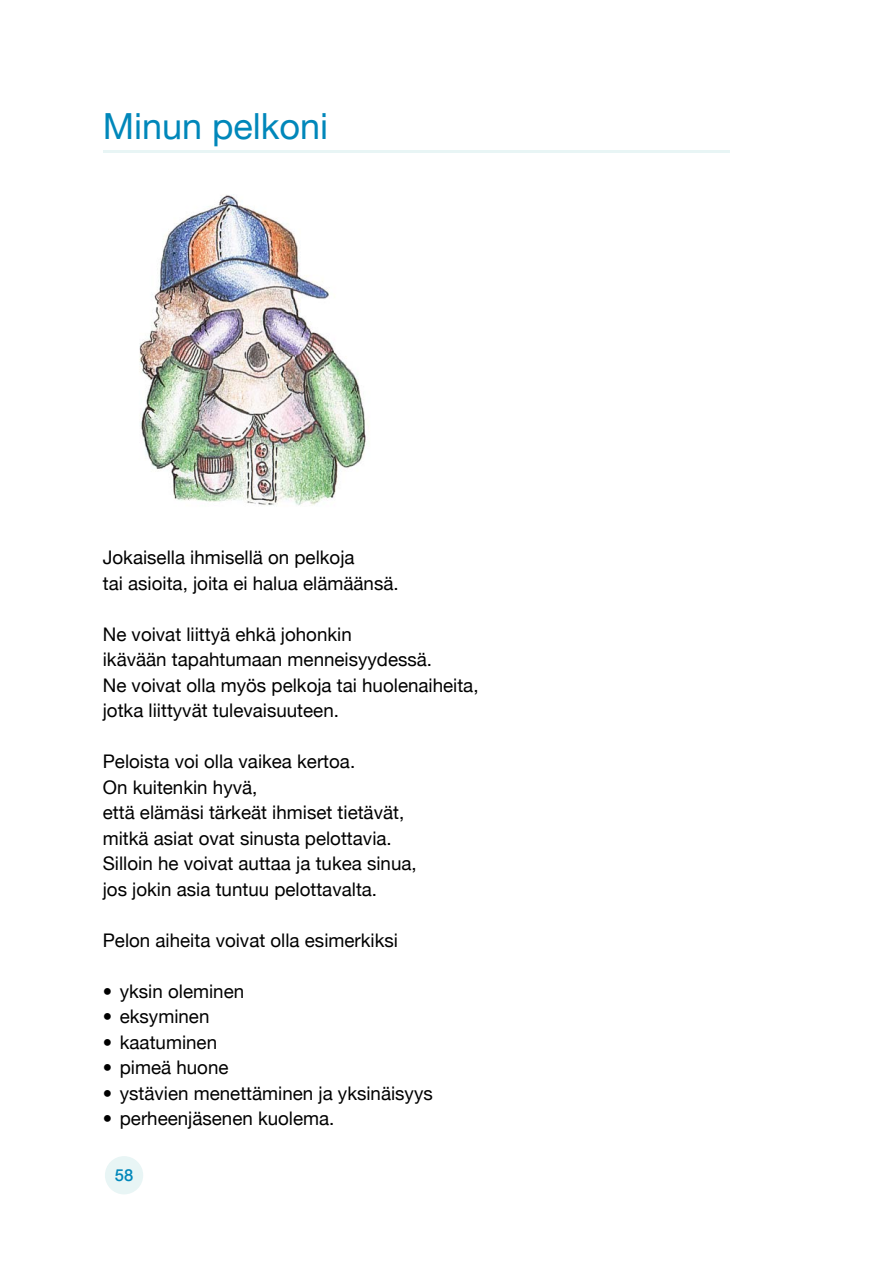
<style>
.page{position:relative;width:893px;height:1263px;background:#fff}
.page>*{position:absolute;margin:0;border:0;box-sizing:border-box;transform-origin:0 0}
.t1{font:36px "Helvetica Neue";color:#0087ba}
.t2{font:18.75px/25.5px "Helvetica Neue";color:#000}
.t3{font:500 16.5px "Helvetica Neue";color:#0087ba}
</style>
<div class="page">
<hr style="left:103px;top:150px;width:626px;height:2px;background:#e8f5f5">
<img style="left:139px;top:194px;width:227px;height:312px">
<div style="left:105px;top:1156px;width:38px;height:38px;background:#e8f5f5;border-radius:50%"></div>
<h1 class="t1" style="left:103px;top:96px;width:227px">Minun pelkoni</h1>
<p class="t2" style="left:103px;top:543px;width:297px">Jokaisella ihmisellä on pelkoja<br>tai asioita, joita ei halua elämäänsä.</p>
<p class="t2" style="left:103px;top:620px;width:377px">Ne voivat liittyä ehkä johonkin<br>ikävään tapahtumaan menneisyydessä.<br>Ne voivat olla myös pelkoja tai huolenaiheita, jotka liittyvät tulevaisuuteen.</p>
<p class="t2" style="left:103px;top:747px;width:315px">Peloista voi olla vaikea kertoa.<br>On kuitenkin hyvä,<br>että elämäsi tärkeät ihmiset tietävät, mitkä asiat ovat sinusta pelottavia.<br>Silloin he voivat auttaa ja tukea sinua, jos jokin asia tuntuu pelottavalta.</p>
<p class="t2" style="left:103px;top:926px;width:297px">Pelon aiheita voivat olla esimerkiksi</p>
<p class="t2" style="left:103px;top:977px;width:143px">• yksin oleminen</p>
<p class="t2" style="left:103px;top:1002px;width:108px">• eksyminen</p>
<p class="t2" style="left:103px;top:1028px;width:116px">• kaatuminen</p>
<p class="t2" style="left:103px;top:1053px;width:127px">• pimeä huone</p>
<p class="t2" style="left:103px;top:1079px;width:331px">• ystävien menettäminen ja yksinäisyys</p>
<p class="t2" style="left:103px;top:1104px;width:233px">• perheenjäsenen kuolema.</p>
<p class="t3" style="left:115px;top:1161px;width:20px">58</p>
</div>
